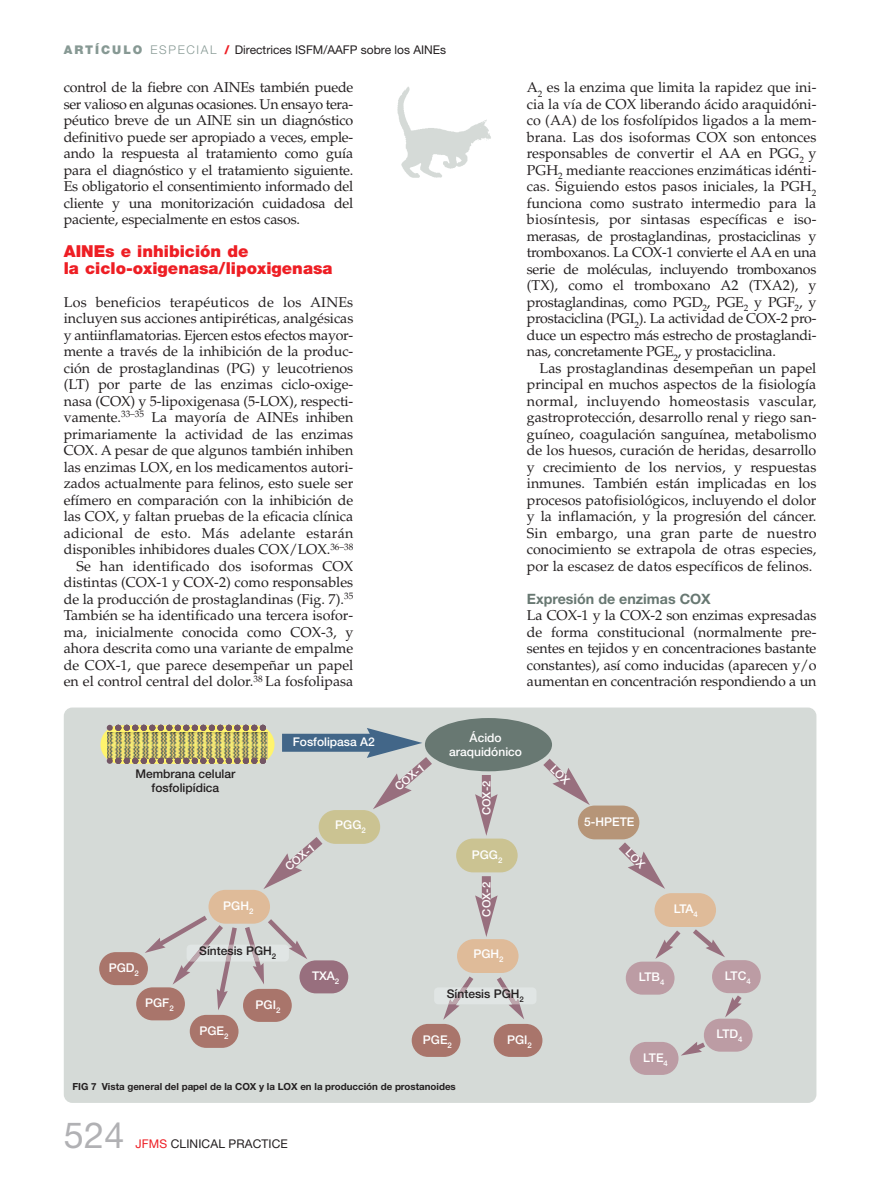
<style>
.page{position:relative;width:893px;height:1191px;background:#fff}
.page>*{position:absolute;margin:0;border:0;box-sizing:border-box;transform-origin:0 0}
.t1{font:36px "Helvetica Neue";color:#b1b1b4}
.t2{font:900 16.5px/16.5px "Helvetica Neue";color:#ee1e24}
.t3{font:14.25px/16.5px "Palatino";letter-spacing:-.005em;color:#231f20;text-align:justify}
.t4{font:14.25px "Helvetica Neue Bold TT";color:#687872}
.t5{font:500 12px/13.5px "Helvetica Neue";color:#fff;text-align:center}
.t6{font:12px "Helvetica Neue";color:#231f20}
.t7{font:500 12px/13.5px "Helvetica Neue";color:#231f20;text-align:center}
.t8{font:500 11.25px "Helvetica Neue";color:#fff}
.t9{font:9.75px "Helvetica Neue Bold TT";color:#231f20}
.s1{font-weight:900;color:#879994}
.s2{font-weight:300;color:#879994}
.s3{font-weight:900;color:#ee1e24}
.s4{color:#ee1e24}
</style>
<div class="page">
<div style="left:64px;top:707px;width:752px;height:395px;background:#d5dad7;border-radius:9px"></div>
<div style="left:425px;top:718px;width:127px;height:53px;background:#687872;border-radius:50%"></div>
<div style="left:99px;top:952px;width:49px;height:33px;background:#a9756b;border-radius:16px"></div>
<div style="left:208px;top:890px;width:62px;height:33px;background:#dfbb99;border-radius:17px"></div>
<div style="left:319px;top:810px;width:61px;height:34px;background:#cbc392;border-radius:17px"></div>
<div style="left:456px;top:838px;width:62px;height:34px;background:#cbc392;border-radius:17px"></div>
<div style="left:578px;top:805px;width:61px;height:34px;background:#b69578;border-radius:17px"></div>
<div style="left:457px;top:939px;width:61px;height:34px;background:#dfbb99;border-radius:17px"></div>
<div style="left:654px;top:893px;width:62px;height:34px;background:#dfbb99;border-radius:17px"></div>
<div style="left:100px;top:725px;width:174px;height:39px;background:#fff46d;border-radius:19px"></div>
<img style="left:107px;top:732px;width:161px;height:26px">
<svg style="left:107px;top:725px;width:159px;height:6px"></svg>
<svg style="left:107px;top:758px;width:159px;height:6px"></svg>
<div style="left:282px;top:733px;width:98px;height:18px;background:#426688"></div>
<div style="left:412px;top:1024px;width:48px;height:33px;background:#a9756b;border-radius:16px"></div>
<div style="left:494px;top:1024px;width:48px;height:33px;background:#a9756b;border-radius:16px"></div>
<div style="left:626px;top:961px;width:48px;height:33px;background:#bc9ca4;border-radius:16px"></div>
<div style="left:712px;top:960px;width:49px;height:33px;background:#bc9ca4;border-radius:16px"></div>
<div style="left:704px;top:1018px;width:49px;height:33px;background:#bc9ca4;border-radius:16px"></div>
<div style="left:630px;top:1042px;width:48px;height:33px;background:#bc9ca4;border-radius:16px"></div>
<div style="left:136px;top:987px;width:49px;height:33px;background:#a9756b;border-radius:16px"></div>
<div style="left:190px;top:1014px;width:48px;height:33px;background:#a9756b;border-radius:16px"></div>
<div style="left:243px;top:989px;width:49px;height:33px;background:#a9756b;border-radius:16px"></div>
<div style="left:299px;top:960px;width:49px;height:33px;background:#986f7e;border-radius:16px"></div>
<svg style="left:367px;top:728px;width:75px;height:81px"></svg>
<svg style="left:655px;top:924px;width:70px;height:35px"></svg>
<svg style="left:725px;top:992px;width:17px;height:25px"></svg>
<svg style="left:681px;top:1038px;width:29px;height:17px"></svg>
<svg style="left:145px;top:911px;width:162px;height:99px"></svg>
<svg style="left:434px;top:971px;width:102px;height:48px"></svg>
<svg style="left:263px;top:827px;width:69px;height:62px"></svg>
<div style="left:482px;top:775px;width:9px;height:27px;background:#986f7e"></div>
<svg style="left:475px;top:794px;width:23px;height:42px"></svg>
<div style="left:482px;top:876px;width:9px;height:27px;background:#986f7e"></div>
<svg style="left:475px;top:895px;width:23px;height:42px"></svg>
<img style="left:397px;top:86px;width:94px;height:92px">
<svg style="left:535px;top:750px;width:55px;height:55px"></svg>
<svg style="left:609px;top:833px;width:56px;height:56px"></svg>
<p class="t6" style="left:64px;top:46px;width:384px"><span class="s1">A RT Í C U L O</span> <span class="s2">ESPECIAL</span> <span class="s3">/</span> Directrices ISFM/AAFP sobre los AINEs</p>
<p class="t3" style="left:64px;top:81px;width:291px">control de la fiebre con AINEs también puede ser valioso en algunas ocasiones. Un ensayo tera - péutico breve de un AINE sin un diagnóstico definitivo puede ser apropiado a veces, emple&shy;ando la respuesta al tratamiento como guía para el diagnóstico y el tratamiento siguiente.<br>Es obligatorio el consentimiento informado del cliente y una monitorización cuidadosa del paciente, especialmente en estos casos.</p>
<p class="t2" style="left:64px;top:244px;width:270px">AINEs e inhibición de<br>la ciclo-oxigenasa/lipoxigenasa</p>
<p class="t3" style="left:64px;top:295px;width:291px;text-align:right">Los beneficios terapéuticos de los AINEs incluyen sus acciones antipiréticas, analgésicas y antiinflamatorias. Ejercen estos efectos mayor - mente a través de la inhibición de la produc&shy;ción de prostaglandinas (PG) y leucotrienos (LT) por parte de las enzimas ciclo-oxige - nasa (COX) y 5-lipoxigenasa (5-LOX), respecti&shy;vamente.<sup>33–35</sup> La mayoría de AINEs inhiben primariamente la actividad de las enzimas COX. A pesar de que algunos también inhiben las enzimas LOX, en los medicamentos autori - zados actualmente para felinos, esto suele ser efímero en comparación con la inhibición de las COX, y faltan pruebas de la eficacia clínica adicional de esto. Más adelante estarán disponibles inhibidores duales COX/LOX.<sup>36–38<br></sup>Se han identificado dos isoformas COX distintas (COX-1 y COX-2) como responsables de la producción de prostaglandinas (Fig. 7).<sup>35<br></sup>También se ha identificado una tercera isofor&shy;ma, inicialmente conocida como COX-3, y ahora descrita como una variante de empalme de COX-1, que parece desempeñar un papel en el control central del dolor.<sup>38</sup> La fosfolipasa</p>
<p class="t3" style="left:527px;top:81px;width:291px">A<sub>2</sub> es la enzima que limita la rapidez que ini&shy;cia la vía de COX liberando ácido araquidóni&shy;co (AA) de los fosfolípidos ligados a la mem&shy;brana. Las dos isoformas COX son entonces responsables de convertir el AA en PGG<sub>2</sub> y PGH<sub>2</sub> mediante reacciones enzimáticas idénti&shy;cas. Siguiendo estos pasos iniciales, la PGH<sub>2 </sub>funciona como sustrato intermedio para la biosíntesis, por sintasas específicas e iso&shy;merasas, de prostaglandinas, prostaciclinas y tromboxanos. La COX-1 convierte el AA en una serie de moléculas, incluyendo tromboxanos (TX), como el tromboxano A2 (TXA2), y prostaglandinas, como PGD<sub>2</sub>, PGE<sub>2</sub> y PGF<sub>2</sub>, y prostaciclina (PGI<sub>2</sub>). La actividad de COX-2 pro&shy;duce un espectro más estrecho de prostaglandi&shy;nas, concretamente PGE<sub>2</sub>, y prostaciclina.</p>
<p class="t3" style="left:527px;top:361px;width:291px;text-indent:13px">Las prostaglandinas desempeñan un papel principal en muchos aspectos de la fisiología normal, incluyendo homeostasis vascular, gastroprotección, desarrollo renal y riego san&shy;guíneo, coagulación sanguínea, metabolismo de los huesos, curación de heridas, desarrollo y crecimiento de los nervios, y respuestas inmunes. También están implicadas en los procesos patofisiológicos, incluyendo el dolor y la inflamación, y la progresión del cáncer.<br>Sin embargo, una gran parte de nuestro conocimiento se extrapola de otras especies, por la escasez de datos específicos de felinos.</p>
<p class="t4" style="left:527px;top:593px;width:185px">Expresión de enzimas COX</p>
<p class="t3" style="left:527px;top:609px;width:291px">La COX-1 y la COX-2 son enzimas expresadas de forma constitucional (normalmente pre&shy;sentes en tejidos y en concentraciones bastante constantes), así como inducidas (aparecen y/o aumentan en concentración respondiendo a un</p>
<p class="t7" style="left:136px;top:768px;width:101px">Membrana celular fosfolipídica</p>
<p class="t5" style="left:223px;top:899px;width:32px">PGH<sub>2</sub></p>
<p class="t5" style="left:293px;top:736px;width:84px">Fosfolipasa A2</p>
<p class="t8" style="left:284px;top:864px;width:36px;rotate:-38deg">COX-1</p>
<p class="t5" style="left:335px;top:819px;width:32px">PGG<sub>2</sub></p>
<p class="t5" style="left:109px;top:962px;width:32px">PGD<sub>2</sub></p>
<p class="t7" style="left:199px;top:945px;width:79px">Síntesis PGH<sub>2</sub></p>
<p class="t5" style="left:312px;top:970px;width:29px">TXA<sub>2</sub></p>
<p class="t5" style="left:145px;top:997px;width:30px">PGF<sub>2</sub></p>
<p class="t5" style="left:199px;top:1024px;width:31px">PGE<sub>2</sub></p>
<p class="t5" style="left:256px;top:998px;width:26px">PGI<sub>2</sub></p>
<p class="t8" style="left:394px;top:784px;width:36px;rotate:-38deg">COX-1</p>
<p class="t5" style="left:449px;top:732px;width:74px">Ácido araquidónico</p>
<p class="t8" style="left:482px;top:815px;width:36px;rotate:-90deg">COX-2</p>
<p class="t5" style="left:472px;top:848px;width:32px">PGG<sub>2</sub></p>
<p class="t8" style="left:482px;top:916px;width:36px;rotate:-90deg">COX-2</p>
<p class="t5" style="left:474px;top:948px;width:32px">PGH<sub>2</sub></p>
<p class="t7" style="left:447px;top:988px;width:79px">Síntesis PGH<sub>2</sub></p>
<p class="t5" style="left:423px;top:1033px;width:31px">PGE<sub>2</sub></p>
<p class="t5" style="left:507px;top:1033px;width:26px">PGI<sub>2</sub></p>
<p class="t9" style="left:72px;top:1082px;width:385px">FIG 7 Vista general del papel de la COX y la LOX en la producción de prostanoides</p>
<h1 class="t1" style="left:64px;top:1122px;width:62px">524</h1>
<p class="t6" style="left:135px;top:1139px;width:154px"><span class="s4">JFMS</span> CLINICAL PRACTICE</p>
<p class="t5" style="left:584px;top:816px;width:52px">5-HPETE</p>
<p class="t5" style="left:674px;top:902px;width:26px">LTA<sub>4</sub></p>
<p class="t5" style="left:639px;top:971px;width:27px">LTB<sub>4</sub></p>
<p class="t5" style="left:725px;top:970px;width:27px">LTC<sub>4</sub></p>
<p class="t5" style="left:643px;top:1051px;width:26px">LTE<sub>4</sub></p>
<p class="t5" style="left:717px;top:1028px;width:27px">LTD<sub>4</sub></p>
</div>
